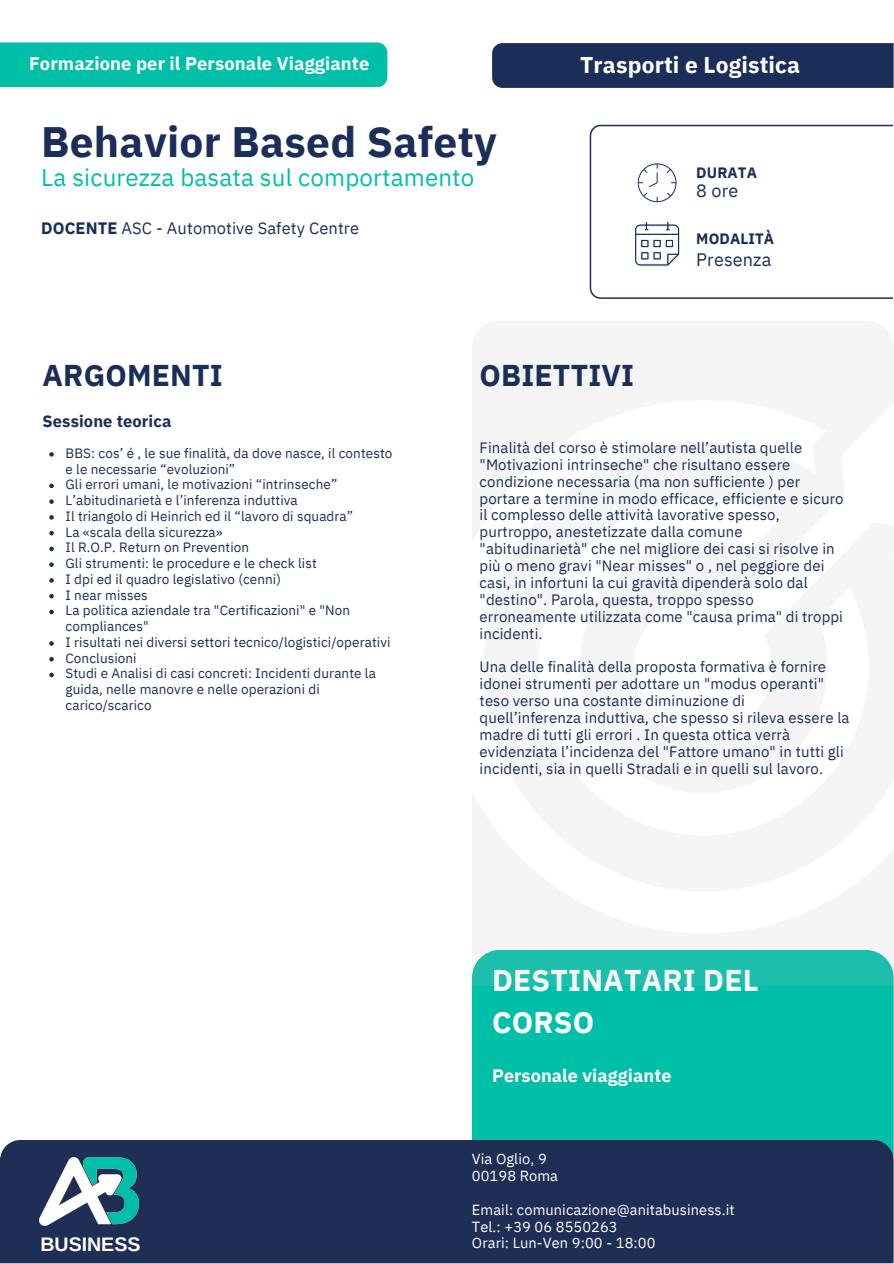
<style>
.page{position:relative;width:894px;height:1264px;background:#fff}
.page>*{position:absolute;margin:0;border:0;box-sizing:border-box;transform-origin:0 0}
.t1{font:700 42.45px "IBM Plex Sans";letter-spacing:.005em;color:#1a2e59}
.t2{font:700 30px/41.7px "IBM Plex Sans";letter-spacing:.005em;color:#fff}
.t3{font:700 30px "IBM Plex Sans";letter-spacing:.005em;color:#1a2e59}
.t4{font:24.15px "IBM Plex Sans";letter-spacing:.005em;color:#00bfa8}
.t5{font:700 22.8px "IBM Plex Sans";letter-spacing:.005em;color:#fff}
.t6{font:700 19.5px "Arimo";color:#fff}
.t7{font:700 18.3px "IBM Plex Sans";letter-spacing:.005em;color:#fff}
.t8{font:700 18px "IBM Plex Sans";letter-spacing:.005em;color:#fff}
.t9{font:18px "IBM Plex Sans";letter-spacing:.005em;color:#1a2e59}
.t10{font:16.5px "IBM Plex Sans";letter-spacing:.005em;color:#1a2e59}
.t11{font:700 16.5px "IBM Plex Sans";letter-spacing:.005em;color:#1a2e59}
.t12{font:15px/16.8px "IBM Plex Sans";letter-spacing:.005em;color:#1a2e59}
.t13{font:700 15px "IBM Plex Sans";letter-spacing:.005em;color:#1a2e59}
.t14{font:14.55px "IBM Plex Sans";letter-spacing:.005em;color:#fff}
.t15{font:13.5px/15.8px "IBM Plex Sans";letter-spacing:.005em;color:#1a2e59}
.s1{font-weight:700}
</style>
<div class="page">
<div style="left:0;top:42px;width:387px;height:45px;background:#00bfa8"></div>
<div style="left:492px;top:43px;width:401px;height:45px;background:#1a2e59"></div>
<svg style="left:589px;top:125px;width:304px;height:174px"></svg>
<div style="left:472px;top:985px;width:421px;height:154px;background:#00bfa8"></div>
<div style="left:0;top:1139px;width:893px;height:124px;background:#1f2e55"></div>
<div style="left:472px;top:950px;width:421px;height:35px;background:#1cbfab"></div>
<img style="left:40px;top:1157px;width:99px;height:68px">
<svg style="left:49px;top:452px;width:5px;height:4px"></svg>
<svg style="left:49px;top:483px;width:5px;height:5px"></svg>
<svg style="left:49px;top:499px;width:5px;height:5px"></svg>
<svg style="left:49px;top:515px;width:5px;height:4px"></svg>
<svg style="left:49px;top:531px;width:5px;height:4px"></svg>
<svg style="left:49px;top:546px;width:5px;height:5px"></svg>
<svg style="left:49px;top:562px;width:5px;height:5px"></svg>
<svg style="left:49px;top:578px;width:5px;height:4px"></svg>
<svg style="left:49px;top:594px;width:5px;height:4px"></svg>
<svg style="left:49px;top:609px;width:5px;height:5px"></svg>
<svg style="left:49px;top:641px;width:5px;height:4px"></svg>
<svg style="left:49px;top:657px;width:5px;height:4px"></svg>
<svg style="left:49px;top:672px;width:5px;height:5px"></svg>
<p class="t7" style="left:29px;top:52px;width:341px">Formazione per il Personale Viaggiante</p>
<h6 class="t5" style="left:580px;top:50px;width:221px">Trasporti e Logistica</h6>
<h5 class="t1" style="left:41px;top:113px;width:457px">Behavior Based Safety</h5>
<h5 class="t4" style="left:41px;top:161px;width:434px">La sicurezza basata sul comportamento</h5>
<h2 class="t10" style="left:41px;top:217px;width:319px"><span class="s1">DOCENTE</span> ASC - Automotive Safety Centre</h2>
<p class="t3" style="left:43px;top:355px;width:182px">ARGOMENTI</p>
<p class="t3" style="left:479px;top:356px;width:156px">OBIETTIVI</p>
<p class="t13" style="left:696px;top:162px;width:62px">DURATA</p>
<p class="t9" style="left:696px;top:178px;width:44px">8 ore</p>
<p class="t13" style="left:696px;top:228px;width:79px">MODALITÀ</p>
<p class="t9" style="left:696px;top:248px;width:76px">Presenza</p>
<p class="t11" style="left:43px;top:410px;width:130px">Sessione teorica</p>
<p class="t15" style="left:65px;top:445px;width:328px">BBS: cos’ é , le sue finalità, da dove nasce, il contesto e le necessarie “evoluzioni”</p>
<p class="t15" style="left:65px;top:476px;width:273px">Gli errori umani, le motivazioni “intrinseche”</p>
<h1 class="t15" style="left:65px;top:492px;width:234px">L’abitudinarietà e l’inferenza induttiva</h1>
<p class="t15" style="left:65px;top:508px;width:289px">Il triangolo di Heinrich ed il “lavoro di squadra”</p>
<p class="t15" style="left:65px;top:523px;width:159px">La «scala della sicurezza»</p>
<p class="t15" style="left:65px;top:539px;width:185px">Il R.O.P. Return on Prevention</p>
<h1 class="t15" style="left:65px;top:555px;width:253px">Gli strumenti: le procedure e le check list</h1>
<p class="t15" style="left:65px;top:571px;width:217px">I dpi ed il quadro legislativo (cenni)</p>
<p class="t15" style="left:65px;top:586px;width:84px">I near misses</p>
<p class="t15" style="left:65px;top:602px;width:286px">La politica aziendale tra "Certificazioni" e "Non compliances"</p>
<p class="t15" style="left:65px;top:634px;width:326px">I risultati nei diversi settori tecnico/logistici/operativi</p>
<p class="t15" style="left:65px;top:649px;width:73px">Conclusioni</p>
<p class="t15" style="left:65px;top:665px;width:312px">Studi e Analisi di casi concreti: Incidenti durante la guida, nelle manovre e nelle operazioni di carico/scarico</p>
<p class="t6" style="left:40px;top:1232px;width:101px">BUSINESS</p>
<h4 class="t12" style="left:479px;top:439px;width:365px">Finalità del corso è stimolare nell’autista quelle "Motivazioni intrinseche" che risultano essere condizione necessaria (ma non sufficiente ) per portare a termine in modo efficace, efficiente e sicuro il complesso delle attività lavorative spesso, purtroppo, anestetizzate dalla comune "abitudinarietà" che nel migliore dei casi si risolve in più o meno gravi "Near misses" o , nel peggiore dei</h4>
<p class="t12" style="left:479px;top:574px;width:365px">casi, in infortuni la cui gravità dipenderà solo dal "destino". Parola, questa, troppo spesso erroneamente utilizzata come "causa prima" di troppi incidenti.</p>
<p class="t12" style="left:479px;top:658px;width:371px">Una delle finalità della proposta formativa è fornire idonei strumenti per adottare un "modus operanti" teso verso una costante diminuzione di quell’inferenza induttiva, che spesso si rileva essere la madre di tutti gli errori . In questa ottica verrà evidenziata l’incidenza del "Fattore umano" in tutti gli incidenti, sia in quelli Stradali e in quelli sul lavoro.</p>
<h3 class="t2" style="left:492px;top:958px;width:268px">DESTINATARI DEL<br>CORSO</h3>
<p class="t8" style="left:492px;top:1063px;width:181px">Personale viaggiante</p>
<p class="t14" style="left:472px;top:1148px;width:76px">Via Oglio, 9</p>
<p class="t14" style="left:472px;top:1165px;width:88px">00198 Roma</p>
<p class="t14" style="left:472px;top:1199px;width:264px">Email: comunicazione@anitabusiness.it</p>
<h1 class="t14" style="left:472px;top:1216px;width:147px">Tel.: +39 06 8550263</h1>
<h5 class="t14" style="left:472px;top:1233px;width:185px">Orari: Lun-Ven 9:00 - 18:00</h5>
</div>
